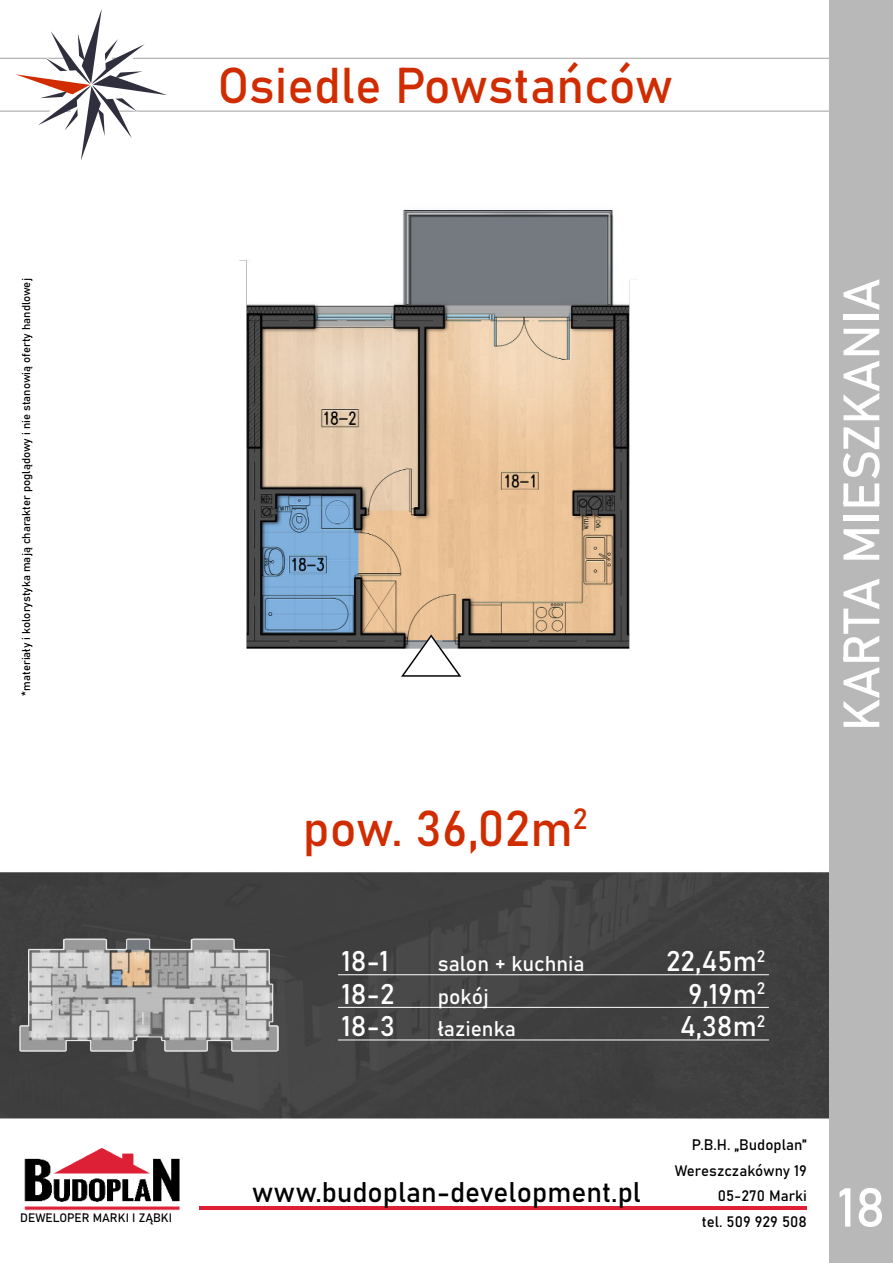
<style>
.page{position:relative;width:893px;height:1263px;background:#fff}
.page>*{position:absolute;margin:0;border:0;box-sizing:border-box;transform-origin:0 0}
.t1{font:54px "Bahnschrift";color:#fff}
.t2{font:50.4px "Bahnschrift";color:#fff}
.t3{font:49.65px "Bahnschrift";color:#d12c00}
.t4{font:28.05px/32.5px "Bahnschrift";color:#fff}
.t5{font:28.05px "Bahnschrift";color:#000}
.t6{font:21px/32.5px "Bahnschrift";color:#fff}
.t7{font:15px/25.5px "Bahnschrift";color:#000;text-align:right}
.t8{font:12px "Bahnschrift";color:#000}
.t9{font:11.25px "Bahnschrift";color:#000}
</style>
<div class="page">
<img style="left:24px;top:1147px;width:184px;height:64px">
<hr style="left:199px;top:1206px;width:608px;height:3px;background:#dd2036">
<img style="left:0;top:872px;width:829px;height:247px">
<hr style="left:0;top:110px;width:893px;height:2px;background:#b8b8b8">
<hr style="left:0;top:58px;width:893px;height:1px;background:#b8b8b8">
<div style="left:829px;top:0;width:64px;height:1263px;background:#b8b8b8"></div>
<svg style="left:14px;top:9px;width:155px;height:151px"></svg>
<img style="left:20px;top:938px;width:259px;height:114px">
<img style="left:239px;top:210px;width:391px;height:438px">
<svg style="left:401px;top:634px;width:60px;height:43px"></svg>
<hr style="left:338px;top:974px;width:431px;height:1px;background:#fff">
<hr style="left:338px;top:1007px;width:431px;height:1px;background:#fff">
<hr style="left:338px;top:1039px;width:431px;height:1px;background:#fff">
<h3 class="t3" style="left:217px;top:64px;width:457px">Osiedle Powstańców</h3>
<p class="t9" style="left:21px;top:696px;width:419px;rotate:-90deg">*materiały i kolorystyka mają charakter poglądowy i nie stanowią oferty handlowej</p>
<p class="t8" style="left:20px;top:1213px;width:153px">DEWELOPER MARKI I ZĄBKI</p>
<h3 class="t3" style="left:303px;top:806px;width:286px">pow. 36,02m<sup>2</sup></h3>
<h3 class="t4" style="left:341px;top:946px;width:55px">18-1<br>18-2<br>18-3</h3>
<h3 class="t4" style="left:666px;top:946px;width:101px;text-align:right">22,45m<sup>2<br></sup>9,19m<sup>2<br></sup>4,38m<sup>2</sup></h3>
<h3 class="t6" style="left:438px;top:948px;width:148px">salon + kuchnia pokój<br>łazienka</h3>
<h2 class="t2" style="left:839px;top:731px;width:454px;rotate:-90deg">KARTA MIESZKANIA</h2>
<h3 class="t5" style="left:252px;top:1179px;width:391px">www.budoplan-development.pl</h3>
<h3 class="t7" style="left:675px;top:1133px;width:133px">P.B.H. „Budoplan”<br>Wereszczakówny 19<br>05-270 Marki<br>tel. 509 929 508</h3>
<h1 class="t1" style="left:837px;top:1184px;width:50px">18</h1>
</div>
